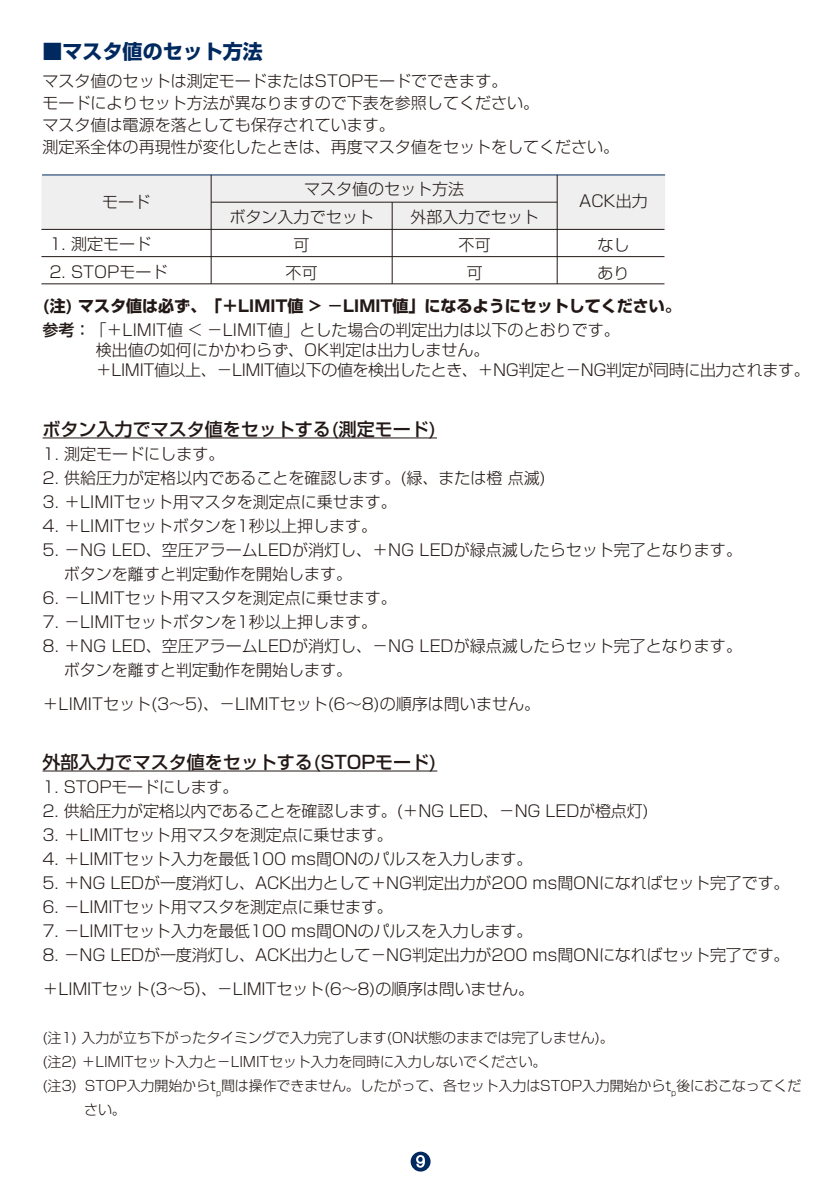
<style>
.page{position:relative;width:840px;height:1191px;background:#fff}
.page>*{position:absolute;margin:0;border:0;box-sizing:border-box;transform-origin:0 0}
.t1{font:700 20px "Shin Go Pro";color:#00295f}
.t2{font:500 18px "Shin Go Pro";color:#221815}
.t3{font:300 16px/28px "Shin Go Pro";color:#221815}
.t4{font:700 16px/24px "Shin Go Pro";color:#221815}
.t5{font:300 16px/20px "Shin Go Pro";letter-spacing:-.025em;color:#221815}
.t6{font:300 16px "Helvetica Neue";color:#fff}
.t7{font:300 14px/24px "Shin Go Pro";letter-spacing:-.01em;color:#221815}
.s1{font-weight:500}
.s2{font-weight:300}
</style>
<div class="page">
<div style="left:410px;top:1151px;width:20px;height:20px;background:#00295f;border-radius:50%"></div>
<svg style="left:416px;top:1155px;width:9px;height:13px"></svg>
<hr style="left:43px;top:770px;width:394px;height:1px;background:#221815">
<hr style="left:43px;top:437px;width:394px;height:1px;background:#221815">
<div style="left:41px;top:175px;width:623px;height:54px;background:#efefef"></div>
<hr style="left:42px;top:174px;width:622px;height:1px;background:#00295f">
<hr style="left:211px;top:202px;width:346px;height:1px;background:#221815">
<hr style="left:211px;top:175px;width:1px;height:109px;background:#221815">
<hr style="left:556px;top:175px;width:1px;height:109px;background:#221815">
<hr style="left:391px;top:202px;width:1px;height:82px;background:#221815">
<hr style="left:41px;top:229px;width:623px;height:1px;background:#221815">
<hr style="left:41px;top:256px;width:623px;height:1px;background:#221815">
<hr style="left:41px;top:283px;width:623px;height:1px;background:#221815">
<p class="t1" style="left:43px;top:36px;width:221px">■マスタ値のセット方法</p>
<p class="t3" style="left:43px;top:68px;width:577px;line-height:22px">マスタ値のセットは測定モードまたはSTOPモードでできます。<br>モードによりセット方法が異なりますので下表を参照してください。<br>マスタ値は電源を落としても保存されています。<br>測定系全体の再現性が変化したときは、再度マスタ値をセットをしてください。</p>
<p class="t3" style="left:102px;top:186px;width:49px">モード</p>
<p class="t3" style="left:49px;top:228px;width:103px">1. 測定モード</p>
<p class="t3" style="left:49px;top:256px;width:119px">2. STOPモード</p>
<p class="t3" style="left:304px;top:173px;width:161px">マスタ値のセット方法</p>
<p class="t3" style="left:229px;top:201px;width:145px;text-align:center">ボタン入力でセット可<br>不可</p>
<p class="t3" style="left:410px;top:201px;width:129px;text-align:center">外部入力でセット不可<br>可</p>
<p class="t3" style="left:579px;top:185px;width:70px">ACK出力</p>
<p class="t3" style="left:597px;top:229px;width:33px">なしあり</p>
<p class="t4" style="left:43px;top:292px;width:639px">(注) マスタ値は必ず、「＋LIMIT値 &gt; <span class="s1">－</span>LIMIT値」になるようにセットしてください。<span class="s1">参考：</span><span class="s2">「＋LIMIT値 &lt; －LIMIT値」とした場合の判定出力は以下のとおりです。</span></p>
<p class="t5" style="left:96px;top:338px;width:715px">検出値の如何にかかわらず、OK判定は出力しません。<br>＋LIMIT値以上、－LIMIT値以下の値を検出したとき、＋NG判定と－NG判定が同時に出力されます。</p>
<p class="t2" style="left:43px;top:414px;width:395px">ボタン入力でマスタ値をセットする(測定モード)</p>
<p class="t3" style="left:43px;top:438px;width:183px">1. 測定モードにします。</p>
<p class="t3" style="left:43px;top:462px;width:504px">2. 供給圧力が定格以内であることを確認します。(緑、または橙 点滅)</p>
<p class="t3" style="left:43px;top:486px;width:356px">3. ＋LIMITセット用マスタを測定点に乗せます。</p>
<p class="t3" style="left:43px;top:510px;width:336px">4. ＋LIMITセットボタンを1秒以上押します。</p>
<p class="t3" style="left:64px;top:536px;width:679px;line-height:24px;text-indent:-21px">5. －NG LED、空圧アラームLEDが消灯し、＋NG LEDが緑点滅したらセット完了となります。ボタンを離すと判定動作を開始します。</p>
<p class="t3" style="left:43px;top:582px;width:356px">6. －LIMITセット用マスタを測定点に乗せます。</p>
<p class="t3" style="left:43px;top:606px;width:336px">7. －LIMITセットボタンを1秒以上押します。</p>
<p class="t3" style="left:64px;top:632px;width:679px;line-height:24px;text-indent:-21px">8. ＋NG LED、空圧アラームLEDが消灯し、－NG LEDが緑点滅したらセット完了となります。ボタンを離すと判定動作を開始します。</p>
<p class="t3" style="left:43px;top:688px;width:498px">＋LIMITセット(3～5)、－LIMITセット(6～8)の順序は問いません。</p>
<p class="t2" style="left:43px;top:747px;width:396px">外部入力でマスタ値をセットする(STOPモード)</p>
<p class="t3" style="left:43px;top:771px;width:197px">1. STOPモードにします。</p>
<p class="t3" style="left:43px;top:795px;width:607px">2. 供給圧力が定格以内であることを確認します。(＋NG LED、－NG LEDが橙点灯)</p>
<p class="t3" style="left:43px;top:819px;width:352px">3. ＋LIMITセット用マスタを測定点に乗せます。</p>
<p class="t3" style="left:43px;top:843px;width:491px">4. ＋LIMITセット入力を最低100 ms間ONのパルスを入力します。</p>
<p class="t3" style="left:43px;top:867px;width:748px">5. ＋NG LEDが一度消灯し、ACK出力として＋NG判定出力が200 ms間ONになればセット完了です。</p>
<p class="t3" style="left:43px;top:891px;width:352px">6. －LIMITセット用マスタを測定点に乗せます。</p>
<p class="t3" style="left:43px;top:915px;width:491px">7. －LIMITセット入力を最低100 ms間ONのパルスを入力します。</p>
<p class="t3" style="left:43px;top:936px;width:748px;line-height:34px">8. －NG LEDが一度消灯し、ACK出力として－NG判定出力が200 ms間ONになればセット完了です。＋LIMITセット(3～5)、－LIMITセット(6～8)の順序は問いません。</p>
<p class="t7" style="left:43px;top:1024px;width:759px">(注1) 入力が立ち下がったタイミングで入力完了します(ON状態のままでは完了しません)。<br>(注2) ＋LIMITセット入力と－LIMITセット入力を同時に入力しないでください。<br>(注3) STOP入力開始からt<sub>p</sub>間は操作できません。したがって、各セット入力はSTOP入力開始からt<sub>p</sub>後におこなってくだ　　　さい。</p>
<p class="t6" style="left:416px;top:1148px;width:10px">9</p>
</div>
